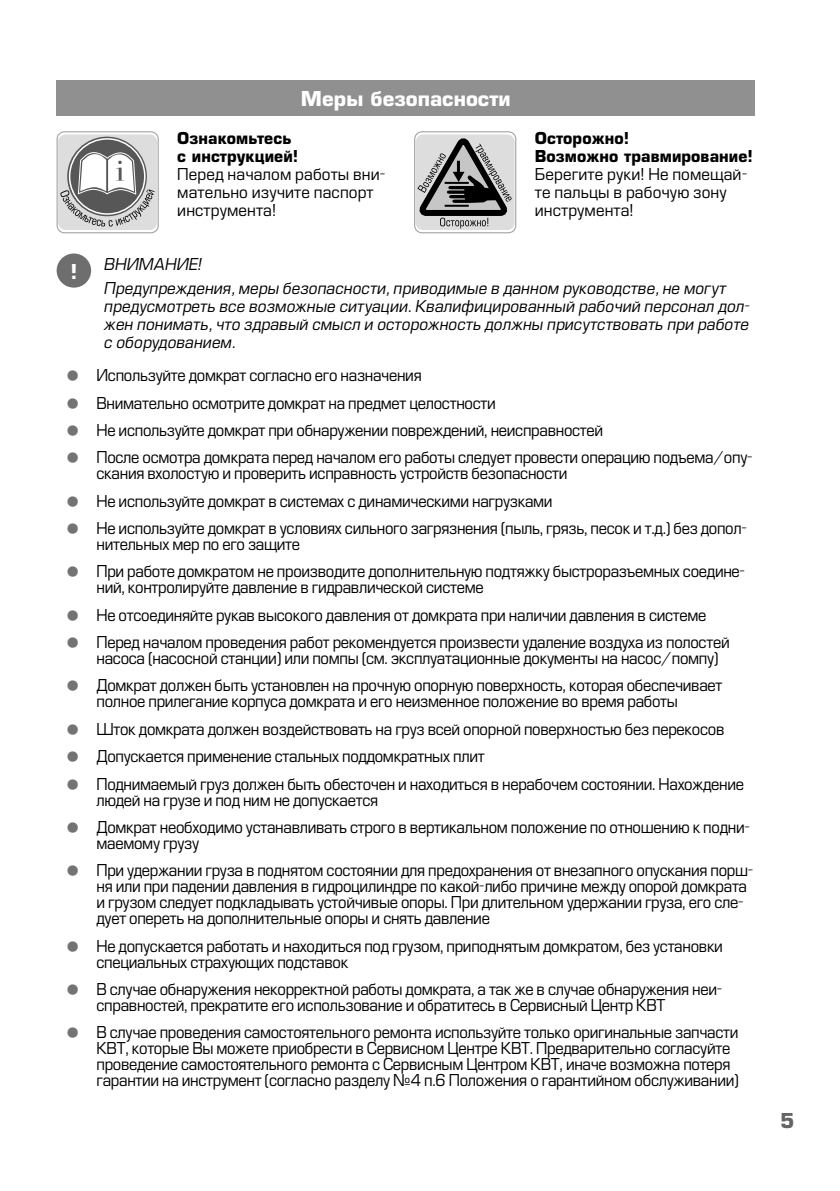
<style>
.page{position:relative;width:840px;height:1191px;background:#fff}
.page>*{position:absolute;margin:0;border:0;box-sizing:border-box;transform-origin:0 0}
.t1{font:700 20px "Europe";color:#fff}
.t2{font:700 20px "Europe";color:#646464}
.t3{font:16px/16px "Europe";letter-spacing:-.02em;color:#000;scale:.94 1}
.t4{font:italic 16px/18px "Europe";letter-spacing:.005em;color:#000}
.t5{font:16px/18px "Europe";letter-spacing:.005em;color:#000}
.t6{font:700 16px/18px "Europe";letter-spacing:.005em;color:#000}
.s1{font-size:48px;color:#737373}
</style>
<div class="page">
<div style="left:57px;top:80px;width:697px;height:35px;background:#909090"></div>
<div style="left:415px;top:134px;width:99px;height:96px;background:#ddd;border-radius:7px"></div>
<div style="left:414px;top:131px;width:102px;height:102px;border:1px solid #9f9f9f;border-radius:7px"></div>
<svg style="left:417px;top:132px;width:96px;height:96px"></svg>
<div style="left:58px;top:134px;width:99px;height:96px;background:#ddd;border-radius:7px"></div>
<div style="left:57px;top:131px;width:102px;height:102px;border:1px solid #9f9f9f;border-radius:7px"></div>
<svg style="left:67px;top:137px;width:80px;height:79px"></svg>
<svg style="left:60px;top:152px;width:94px;height:75px"></svg>
<div style="left:57px;top:253px;width:34px;height:35px;background:#6e6e6e;border-radius:50%"></div>
<p class="t1" style="left:70px;top:259px;width:8px">!</p>
<p class="t1" style="left:301px;top:86px;width:211px">Меры безопасности</p>
<p class="t6" style="left:534px;top:129px;width:219px">Осторожно!<br>Возможно травмирование!</p>
<p class="t5" style="left:534px;top:165px;width:214px">Берегите руки! Не помещай&shy;те пальцы в рабочую зону инструмента!</p>
<p class="t4" style="left:104px;top:252px;width:623px;line-height:23.6px">ВНИМАНИЕ!<br>Предупреждения, меры безопасности, приводимые в данном руководстве, не могут</p>
<p class="t4" style="left:104px;top:297px;width:647px;text-align:justify">предусмотреть все возможные ситуации. Квалифицированный рабочий персонал дол&shy;жен понимать, что здравый смысл и осторожность должны присутствовать при работе с оборудованием.</p>
<p class="t6" style="left:177px;top:129px;width:122px">Ознакомьтесь с инструкцией!</p>
<p class="t5" style="left:177px;top:165px;width:209px">Перед началом работы вни&shy;мательно изучите паспорт инструмента!</p>
<p class="t3" style="left:57px;top:368px;width:389px"><span class="s1">•</span> Используйте домкрат согласно его назначения</p>
<p class="t3" style="left:57px;top:395px;width:468px"><span class="s1">•</span> Внимательно осмотрите домкрат на предмет целостности</p>
<p class="t3" style="left:57px;top:422px;width:582px"><span class="s1">•</span> Не используйте домкрат при обнаружении повреждений, неисправностей</p>
<p class="t3" style="left:96px;top:450px;width:699px;text-indent:-40px"><span class="s1">•</span> После осмотра домкрата перед началом его работы следует провести операцию подъема/опу&shy;скания вхолостую и проверить исправность устройств безопасности</p>
<p class="t3" style="left:57px;top:493px;width:528px"><span class="s1">•</span> Не используйте домкрат в системах с динамическими нагрузками</p>
<p class="t3" style="left:96px;top:520px;width:693px;text-indent:-40px"><span class="s1">•</span> Не используйте домкрат в условиях сильного загрязнения (пыль, грязь, песок и т.д.) без допол&shy;нительных мер по его защите</p>
<p class="t3" style="left:96px;top:564px;width:691px;text-indent:-40px"><span class="s1">•</span> При работе домкратом не производите дополнительную подтяжку быстроразъемных соедине&shy;ний, контролируйте давление в гидравлической системе</p>
<p class="t3" style="left:57px;top:607px;width:692px"><span class="s1">•</span> Не отсоединяйте рукав высокого давления от домкрата при наличии давления в системе</p>
<p class="t3" style="left:96px;top:634px;width:674px;text-indent:-40px"><span class="s1">•</span> Перед началом проведения работ рекомендуется произвести удаление воздуха из полостей насоса (насосной станции) или помпы (см. эксплуатационные документы на насос/помпу)</p>
<p class="t3" style="left:57px;top:678px;width:709px;text-align:center"><span class="s1">•</span> Домкрат должен быть установлен на прочную опорную поверхность, которая обеспечивает полное прилегание корпуса домкрата и его неизменное положение во время работы</p>
<p class="t3" style="left:57px;top:721px;width:711px"><span class="s1">•</span> Шток домкрата должен воздействовать на груз всей опорной поверхностью без перекосов</p>
<p class="t3" style="left:57px;top:748px;width:456px"><span class="s1">•</span> Допускается применение стальных поддомкратных плит</p>
<p class="t3" style="left:96px;top:776px;width:690px;text-indent:-40px"><span class="s1">•</span> Поднимаемый груз должен быть обесточен и находиться в нерабочем состоянии. Нахождение людей на грузе и под ним не допускается</p>
<p class="t3" style="left:96px;top:819px;width:696px;text-indent:-40px"><span class="s1">•</span> Домкрат необходимо устанавливать строго в вертикальном положение по отношению к подни&shy;маемому грузу</p>
<p class="t3" style="left:96px;top:862px;width:699px;text-indent:-40px"><span class="s1">•</span> При удержании груза в поднятом состоянии для предохранения от внезапного опускания порш&shy;ня или при падении давления в гидроцилиндре по какой-либо причине между опорой домкрата и грузом следует подкладывать устойчивые опоры. При длительном удержании груза, его сле&shy;дует опереть на дополнительные опоры и снять давление</p>
<p class="t3" style="left:96px;top:938px;width:667px;text-indent:-40px"><span class="s1">•</span> Не допускается работать и находиться под грузом, приподнятым домкратом, без установки специальных страхующих подставок</p>
<p class="t3" style="left:96px;top:981px;width:666px;text-indent:-40px"><span class="s1">•</span> В случае обнаружения некорректной работы домкрата, а так же в случае обнаружения неи&shy;справностей, прекратите его использование и обратитесь в Сервисный Центр КВТ</p>
<p class="t3" style="left:96px;top:1024px;width:684px;text-indent:-40px"><span class="s1">•</span> В случае проведения самостоятельного ремонта используйте только оригинальные запчасти КВТ, которые Вы можете приобрести в Сервисном Центре КВТ. Предварительно согласуйте проведение самостоятельного ремонта с Сервисным Центром КВТ, иначе возможна потеря гарантии на инструмент (согласно разделу №4 п.6 Положения о гарантийном обслуживании)</p>
<p class="t2" style="left:779px;top:1108px;width:16px">5</p>
</div>
